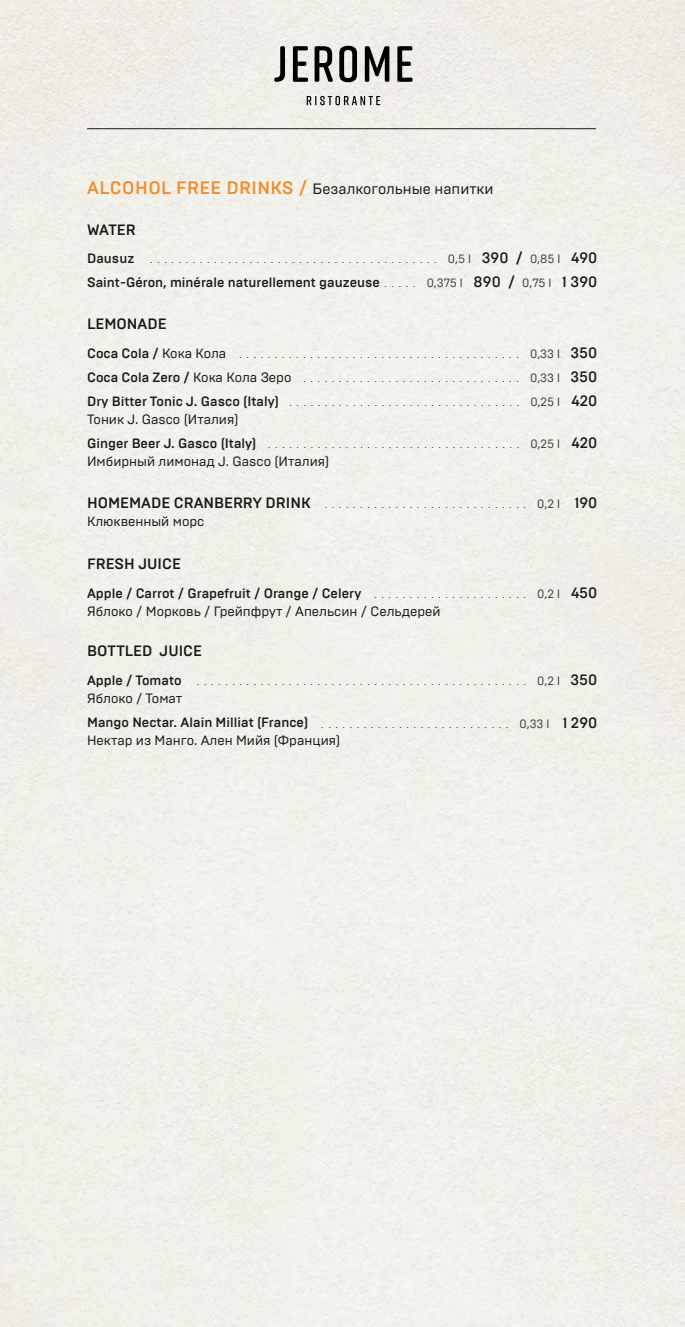
<style>
.page{position:relative;width:685px;height:1327px;background:#fff}
.page>*{position:absolute;margin:0;border:0;box-sizing:border-box;transform-origin:0 0}
.t1{font:500 15px "Brutal Type";color:#191919}
.t2{font:15px "Brutal Type";color:#191919}
.t3{font:500 13.5px/24px "Brutal Type";color:#191919}
.t4{font:13.5px "Brutal Type";color:#191919}
.t5{font:12px "Brutal Type";color:#393939}
.t6{font:300 7.5px "Brutal Type";color:#191919;scale:2 1}
.s1{font-weight:500;font-size:18px;color:#f68b29}
.s2{font-weight:400;font-size:12px;color:#393939}
.s3{font-weight:500;font-size:15px}
.s4{font-weight:300;font-size:7.5px;color:#191919}
.s5{font-weight:500;font-size:15px;color:#191919}
.s6{font-weight:400}
</style>
<div class="page">
<div style="left:0;top:0;width:685px;height:1326px;background:#f1f0ea"></div>
<svg style="left:274px;top:46px;width:11px;height:36px"></svg>
<svg style="left:293px;top:46px;width:15px;height:36px"></svg>
<svg style="left:314px;top:46px;width:19px;height:36px"></svg>
<svg style="left:339px;top:46px;width:18px;height:36px"></svg>
<svg style="left:365px;top:46px;width:24px;height:36px"></svg>
<svg style="left:397px;top:46px;width:15px;height:36px"></svg>
<svg style="left:307px;top:96px;width:73px;height:9px"></svg>
<hr style="left:87px;top:128px;width:509px;height:1px;background:#191919">
<h1 class="t2" style="left:87px;top:179px;width:408px"><span class="s1">ALCOHOL FREE DRINKS /</span> Безалкогольные напитки</h1>
<h1 class="t1" style="left:87px;top:220px;width:50px">WATER</h1>
<h2 class="t3" style="left:87px;top:247px;width:294px">Dausuz<br>Saint-Géron, minérale naturellement gauzeuse</h2>
<p class="t6" style="left:150px;top:256px;width:225px">. . . . . . . . . . . . . . . . . . . . . . . . . . . . . . . . . . . . . . . . . <span class="s2">0,5 l</span> <span class="s3">390 /</span> <span class="s2">0,85 l</span> <span class="s3">490</span></p>
<h3 class="t5" style="left:384px;top:276px;width:215px"><span class="s4">. . . . .</span> 0,375 l <span class="s5">890 /</span> 0,75 l <span class="s5">1 390</span></h3>
<h1 class="t1" style="left:87px;top:315px;width:81px">LEMONADE</h1>
<h2 class="t3" style="left:87px;top:341px;width:206px">Coca Cola / <span class="s6">Кока Кола<br></span>Coca Cola Zero / <span class="s6">Кока Кола Зеро<br></span>Dry Bitter Tonic J. Gasco (Italy)</h2>
<h2 class="t4" style="left:87px;top:411px;width:153px">Тоник J. Gasco (Италия)</h2>
<h2 class="t3" style="left:87px;top:431px;width:171px">Ginger Beer J. Gasco (Italy)</h2>
<h2 class="t4" style="left:87px;top:453px;width:243px">Имбирный лимонад J. Gasco (Италия)</h2>
<p class="t6" style="left:239px;top:351px;width:180px">. . . . . . . . . . . . . . . . . . . . . . . . . . . . . . . . . . . . . . . . <span class="s2">0,33 l</span> <span class="s3">350</span></p>
<p class="t6" style="left:303px;top:375px;width:149px">. . . . . . . . . . . . . . . . . . . . . . . . . . . . . . . <span class="s2">0,33 l</span> <span class="s3">350</span></p>
<p class="t6" style="left:289px;top:399px;width:156px">. . . . . . . . . . . . . . . . . . . . . . . . . . . . . . . . . <span class="s2">0,25 l</span> <span class="s3">420</span></p>
<p class="t6" style="left:268px;top:441px;width:166px">. . . . . . . . . . . . . . . . . . . . . . . . . . . . . . . . . . . . <span class="s2">0,25 l</span> <span class="s3">420</span></p>
<h1 class="t1" style="left:87px;top:493px;width:225px">HOMEMADE СRANBERRY DRINK</h1>
<h2 class="t4" style="left:87px;top:513px;width:119px">Клюквенный морс</h2>
<p class="t6" style="left:324px;top:501px;width:138px">. . . . . . . . . . . . . . . . . . . . . . . . . . . . . <span class="s2">0,2 l</span> <span class="s3">190</span></p>
<h1 class="t1" style="left:87px;top:555px;width:95px">FRESH JUICE</h1>
<h2 class="t3" style="left:87px;top:581px;width:276px">Apple / Carrot / Grapefruit / Orange / Celery</h2>
<h2 class="t4" style="left:87px;top:603px;width:355px">Яблоко / Морковь / Грейпфрут / Апельсин / Сельдерей</h2>
<p class="t6" style="left:374px;top:591px;width:113px">. . . . . . . . . . . . . . . . . . . . . . <span class="s2">0,2 l</span> <span class="s3">450</span></p>
<h1 class="t1" style="left:87px;top:642px;width:116px">BOTTLED JUICE</h1>
<h2 class="t3" style="left:87px;top:668px;width:96px">Apple / Tomato</h2>
<h2 class="t4" style="left:87px;top:690px;width:97px">Яблоко / Томат</h2>
<h2 class="t3" style="left:87px;top:710px;width:223px">Mango Nectar. Alain Milliat (France)</h2>
<h2 class="t4" style="left:87px;top:732px;width:254px">Нектар из Манго. Ален Мийя (Франция)</h2>
<p class="t6" style="left:196px;top:678px;width:202px">. . . . . . . . . . . . . . . . . . . . . . . . . . . . . . . . . . . . . . . . . . . . . . . <span class="s2">0,2 l</span> <span class="s3">350</span></p>
<p class="t6" style="left:321px;top:721px;width:140px">. . . . . . . . . . . . . . . . . . . . . . . . . . . <span class="s2">0,33 l</span> <span class="s3">1 290</span></p>
</div>
